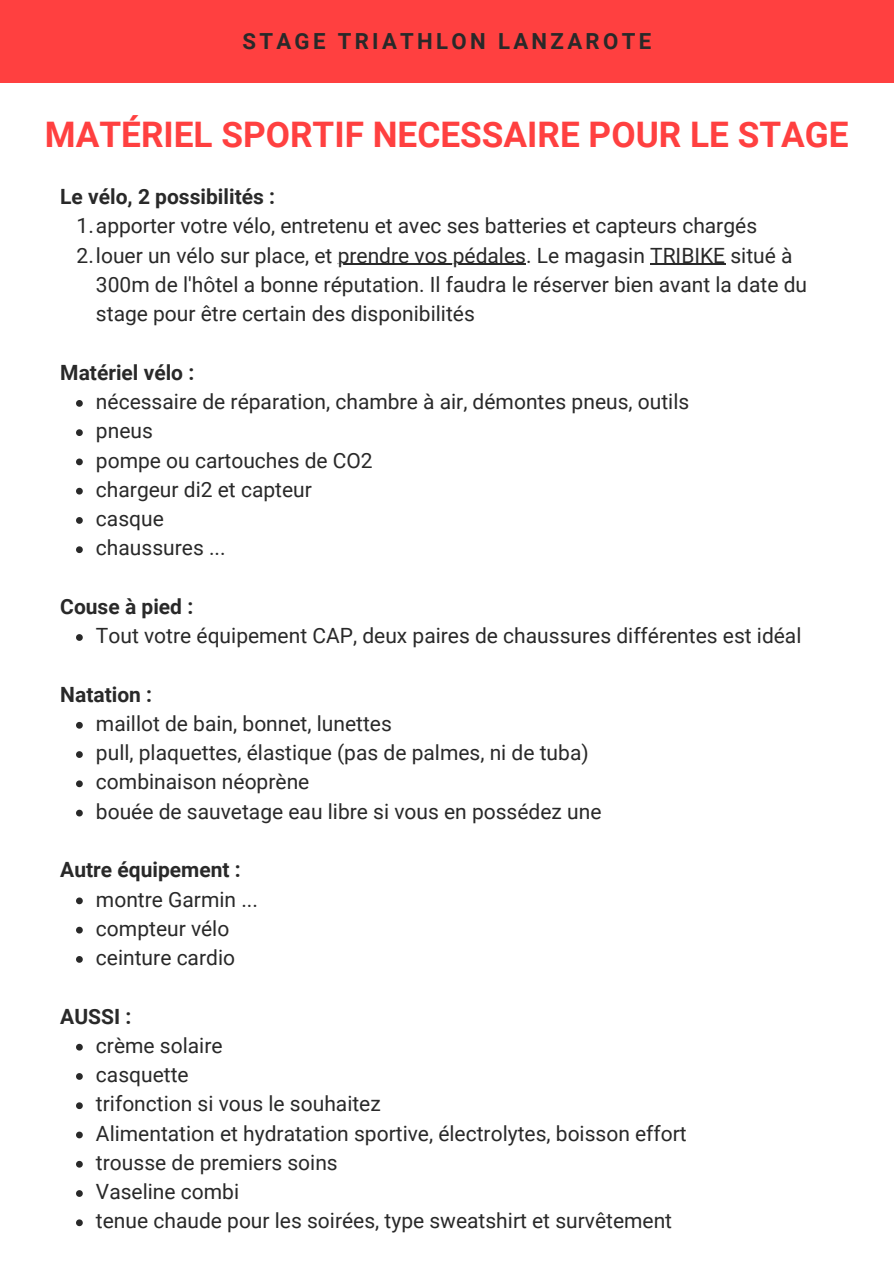
<style>
.page{position:relative;width:894px;height:1264px;background:#fff}
.page>*{position:absolute;margin:0;border:0;box-sizing:border-box;transform-origin:0 0}
.t1{font:700 35.25px "Roboto";color:#ff4040}
.t2{font:700 22.2px "Roboto";letter-spacing:.15em;color:#292929}
.t3{font:21px/29.2px "Roboto";color:#292929}
.t4{font:700 21px "Roboto";color:#292929}
</style>
<div class="page">
<div style="left:0;top:0;width:893px;height:82px;background:#ff4040"></div>
<hr style="left:337px;top:264px;width:189px;height:1px;background:#292929">
<hr style="left:650px;top:264px;width:75px;height:1px;background:#292929">
<svg style="left:76px;top:400px;width:7px;height:7px"></svg>
<svg style="left:76px;top:429px;width:7px;height:7px"></svg>
<svg style="left:76px;top:458px;width:7px;height:7px"></svg>
<svg style="left:76px;top:488px;width:7px;height:6px"></svg>
<svg style="left:76px;top:517px;width:7px;height:7px"></svg>
<svg style="left:76px;top:546px;width:7px;height:7px"></svg>
<svg style="left:76px;top:634px;width:7px;height:7px"></svg>
<svg style="left:76px;top:722px;width:7px;height:6px"></svg>
<svg style="left:76px;top:751px;width:7px;height:7px"></svg>
<svg style="left:76px;top:780px;width:7px;height:7px"></svg>
<svg style="left:76px;top:809px;width:7px;height:7px"></svg>
<svg style="left:76px;top:897px;width:7px;height:7px"></svg>
<svg style="left:76px;top:926px;width:7px;height:7px"></svg>
<svg style="left:76px;top:956px;width:7px;height:6px"></svg>
<svg style="left:76px;top:1043px;width:7px;height:7px"></svg>
<svg style="left:76px;top:1073px;width:7px;height:6px"></svg>
<svg style="left:76px;top:1102px;width:7px;height:7px"></svg>
<svg style="left:76px;top:1131px;width:7px;height:7px"></svg>
<svg style="left:76px;top:1160px;width:7px;height:7px"></svg>
<svg style="left:76px;top:1190px;width:7px;height:6px"></svg>
<svg style="left:76px;top:1219px;width:7px;height:7px"></svg>
<h2 class="t2" style="left:242px;top:29px;width:410px">STAGE TRIATHLON LANZAROTE</h2>
<p class="t1" style="left:45px;top:114px;width:805px">MATÉRIEL SPORTIF NECESSAIRE POUR LE STAGE</p>
<p class="t4" style="left:60px;top:185px;width:216px">Le vélo, 2 possibilités :</p>
<p class="t3" style="left:76px;top:212px;width:682px">1.apporter votre vélo, entretenu et avec ses batteries et capteurs chargés</p>
<p class="t3" style="left:76px;top:241px;width:717px">2.louer un vélo sur place, et prendre vos pédales. Le magasin TRIBIKE situé à</p>
<p class="t3" style="left:96px;top:270px;width:712px">300m de l'hôtel a bonne réputation. Il faudra le réserver bien avant la date du</p>
<p class="t3" style="left:96px;top:299px;width:380px">stage pour être certain des disponibilités</p>
<p class="t4" style="left:60px;top:360px;width:135px">Matériel vélo :</p>
<p class="t3" style="left:96px;top:387px;width:594px">nécessaire de réparation, chambre à air, démontes pneus, outils pneus<br>pompe ou cartouches de CO2<br>chargeur di2 et capteur<br>casque<br>chaussures ...</p>
<p class="t4" style="left:60px;top:594px;width:134px">Couse à pied :</p>
<p class="t3" style="left:96px;top:621px;width:706px">Tout votre équipement CAP, deux paires de chaussures différentes est idéal</p>
<p class="t4" style="left:60px;top:682px;width:93px">Natation :</p>
<p class="t3" style="left:96px;top:709px;width:507px">maillot de bain, bonnet, lunettes<br>pull, plaquettes, élastique (pas de palmes, ni de tuba) combinaison néoprène<br>bouée de sauvetage eau libre si vous en possédez une</p>
<p class="t4" style="left:60px;top:857px;width:182px">Autre équipement :</p>
<p class="t3" style="left:96px;top:884px;width:163px">montre Garmin ... compteur vélo ceinture cardio</p>
<p class="t4" style="left:60px;top:1004px;width:73px">AUSSI :</p>
<p class="t3" style="left:96px;top:1031px;width:592px">crème solaire<br>casquette<br>trifonction si vous le souhaitez<br>Alimentation et hydratation sportive, électrolytes, boisson effort trousse de premiers soins<br>Vaseline combi<br>tenue chaude pour les soirées, type sweatshirt et survêtement</p>
</div>
